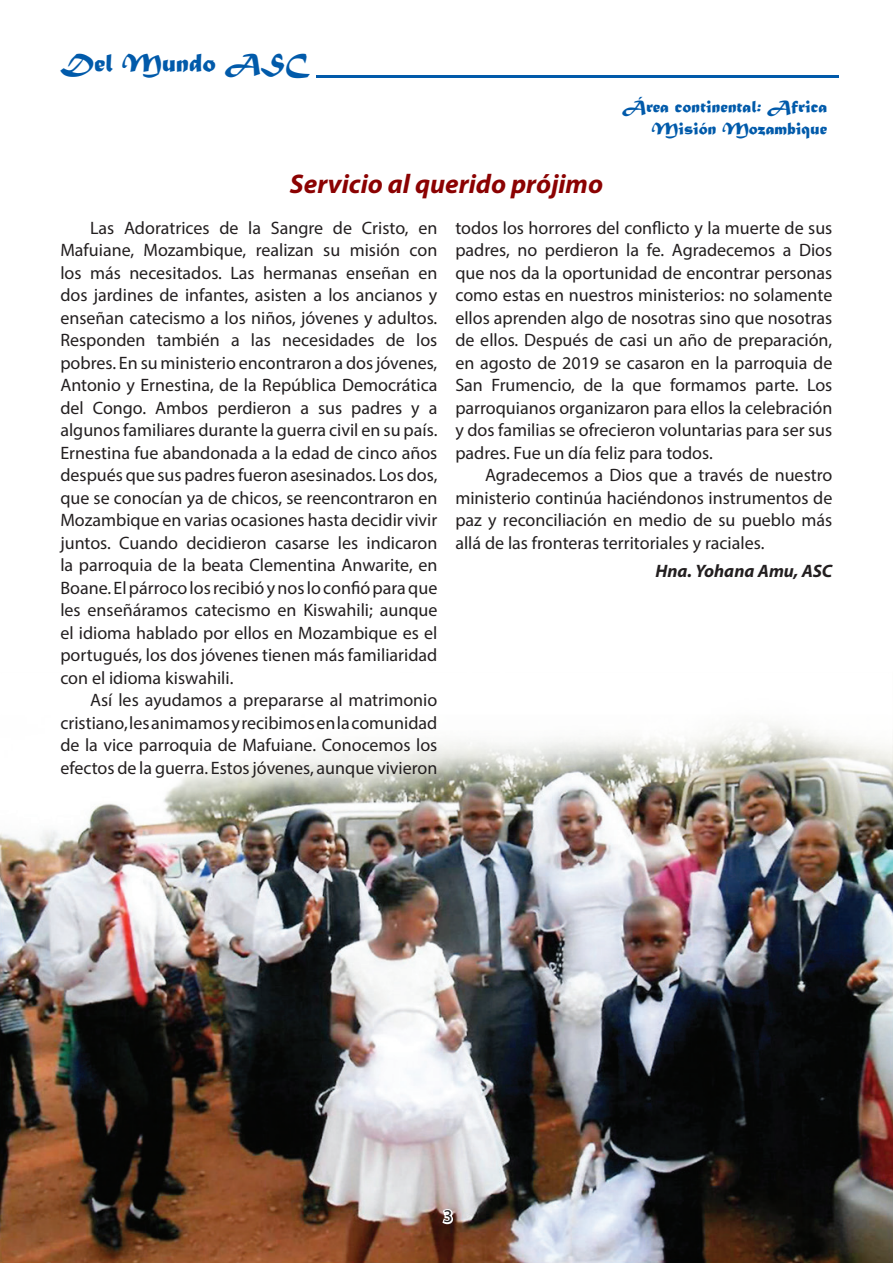
<style>
.page{position:relative;width:893px;height:1263px;background:#fff}
.page>*{position:absolute;margin:0;border:0;box-sizing:border-box;transform-origin:0 0}
.t1{font:italic 700 27px "Myriad Pro";color:#8b0202}
.t2{font:27px "Matura MT Script Capitals";color:#015aaa}
.t3{font:18px/22.5px "Myriad Pro";color:#231f20;text-align:justify}
.t4{font:18px/21.6px "Matura MT Script Capitals";color:#015aaa;text-align:right}
.t5{font:italic 700 18px "Myriad Pro";color:#231f20}
</style>
<div class="page">
<img style="left:0;top:725px;width:893px;height:538px">
<svg style="left:440px;top:1207px;width:14px;height:19px"></svg>
<hr style="left:316px;top:75px;width:523px;height:3px;background:#015aaa">
<h1 class="t2" style="left:60px;top:46px;width:250px">Del Mundo ASC</h1>
<h1 class="t1" style="left:290px;top:167px;width:315px">Servicio al querido prójimo</h1>
<p class="t4" style="left:622px;top:97px;width:207px">Área continental: Africa<br>Misión Mozambique</p>
<p class="t3" style="left:60px;top:216px;width:379px;text-indent:30px">Las Adoratrices de la Sangre de Cristo, en Mafuiane, Mozambique, realizan su misión con los más necesitados. Las hermanas enseñan en dos jardines de infantes, asisten a los ancianos y enseñan catecismo a los niños, jóvenes y adultos.<br>Responden también a las necesidades de los pobres. En su ministerio encontraron a dos jóvenes, Antonio y Ernestina, de la República Democrática del Congo. Ambos perdieron a sus padres y a algunos familiares durante la guerra civil en su país.<br>Ernestina fue abandonada a la edad de cinco años después que sus padres fueron asesinados. Los dos, que se conocían ya de chicos, se reencontraron en Mozambique en varias ocasiones hasta decidir vivir juntos. Cuando decidieron casarse les indicaron la parroquia de la beata Clementina Anwarite, en Boane. El párroco los recibió y nos lo confió para que les enseñáramos catecismo en Kiswahili; aunque el idioma hablado por ellos en Mozambique es el portugués, los dos jóvenes tienen más familiaridad con el idioma kiswahili.</p>
<p class="t3" style="left:60px;top:688px;width:379px;text-indent:30px">Así les ayudamos a prepararse al matrimonio cristiano, les animamos y recibimos en la comunidad de la vice parroquia de Mafuiane. Conocemos los efectos de la guerra. Estos jóvenes, aunque vivieron</p>
<p class="t3" style="left:455px;top:216px;width:379px">todos los horrores del conflicto y la muerte de sus padres, no perdieron la fe. Agradecemos a Dios que nos da la oportunidad de encontrar personas como estas en nuestros ministerios: no solamente ellos aprenden algo de nosotras sino que nosotras de ellos. Después de casi un año de preparación, en agosto de 2019 se casaron en la parroquia de San Frumencio, de la que formamos parte. Los parroquianos organizaron para ellos la celebración y dos familias se ofrecieron voluntarias para ser sus padres. Fue un día feliz para todos.</p>
<p class="t3" style="left:455px;top:463px;width:378px;text-indent:30px">Agradecemos a Dios que a través de nuestro ministerio continúa haciéndonos instrumentos de paz y reconciliación en medio de su pueblo más allá de las fronteras territoriales y raciales.</p>
<p class="t5" style="left:655px;top:559px;width:179px">Hna. Yohana Amu, ASC</p>
<p class="t3" style="left:443px;top:1205px;width:11px">3</p>
</div>
